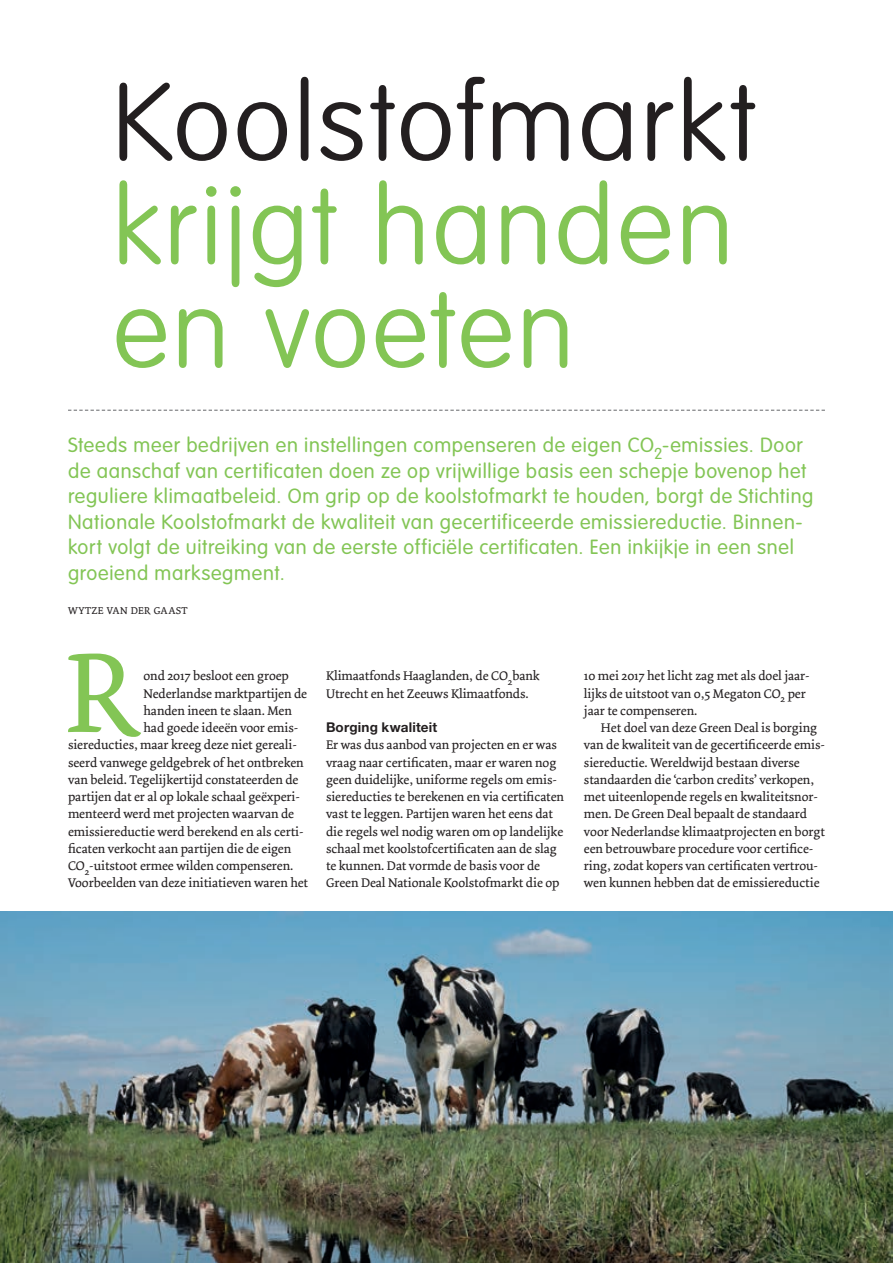
<style>
.page{position:relative;width:893px;height:1263px;background:#fff}
.page>*{position:absolute;margin:0;border:0;box-sizing:border-box;transform-origin:0 0}
.t1{font:119.1px "Dolly";color:#83c555}
.t2{font:100 108px/103.5px "VAG Rounded";letter-spacing:.02em;color:#83c555}
.t3{font:100 108px "VAG Rounded";letter-spacing:.02em;color:#231f20}
.t4{font:300 20.25px/25.5px "VAG Rounded";letter-spacing:.035em;color:#83c555}
.t5{font:700 13.5px "Helvetica Neue LT Std";letter-spacing:.01em;color:#231f20}
.t6{font:13.2px/17.2px "Dolly";letter-spacing:-.005em;color:#231f20}
.t7{font:10.5px "Dolly Small Caps";letter-spacing:.025em;color:#231f20}
</style>
<div class="page">
<svg style="left:68px;top:410px;width:757px;height:1px"></svg>
<img style="left:0;top:911px;width:893px;height:352px">
<h2 class="t3" style="left:112px;top:61px;width:645px">Koolstofmarkt</h2>
<h2 class="t2" style="left:112px;top:174px;width:623px">krijgt handen en voeten</h2>
<p class="t4" style="left:68px;top:432px;width:747px">Steeds meer bedrijven en instellingen compenseren de eigen CO<sub>2</sub>-emissies. Door de aanschaf van certificaten doen ze op vrijwillige basis een schepje bovenop het reguliere klimaatbeleid. Om grip op de koolstofmarkt te houden, borgt de Stichting Nationale Koolstofmarkt de kwaliteit van gecertificeerde emissiereductie. Binnen&shy;kort volgt de uitreiking van de eerste officiële certificaten. Een inkijkje in een snel groeiend marksegment.</p>
<p class="t7" style="left:68px;top:604px;width:121px">WYTZE VAN DER GAAST</p>
<h1 class="t1" style="left:65px;top:622px;width:74px">R</h1>
<p class="t6" style="left:144px;top:668px;width:147px">ond 2017 besloot een groep</p>
<p class="t6" style="left:144px;top:685px;width:165px">Nederlandse marktpartijen de</p>
<p class="t6" style="left:144px;top:702px;width:150px">handen ineen te slaan. Men</p>
<p class="t6" style="left:144px;top:719px;width:156px">had goede ideeën voor emis-</p>
<p class="t6" style="left:68px;top:737px;width:230px">siereducties, maar kreeg deze niet gereali-</p>
<p class="t6" style="left:68px;top:754px;width:237px">seerd vanwege geldgebrek of het ontbreken</p>
<p class="t6" style="left:68px;top:771px;width:232px">van beleid. Tegelijkertijd constateerden de</p>
<p class="t6" style="left:68px;top:788px;width:233px">partijen dat er al op lokale schaal geëxperi-</p>
<p class="t6" style="left:68px;top:806px;width:227px">menteerd werd met projecten waarvan de</p>
<p class="t6" style="left:68px;top:823px;width:237px">emissiereductie werd berekend en als certi-</p>
<p class="t6" style="left:68px;top:840px;width:225px">ficaten verkocht aan partijen die de eigen</p>
<p class="t6" style="left:68px;top:857px;width:227px">CO<sub>2</sub>-uitstoot ermee wilden compenseren.</p>
<p class="t6" style="left:68px;top:875px;width:242px">Voorbeelden van deze initiatieven waren het</p>
<p class="t6" style="left:326px;top:668px;width:215px">Klimaatfonds Haaglanden, de CO<sub>2</sub>bank<br>Utrecht en het Zeeuws Klimaatfonds.</p>
<p class="t5" style="left:326px;top:719px;width:113px">Borging kwaliteit</p>
<p class="t6" style="left:326px;top:737px;width:240px">Er was dus aanbod van projecten en er was vraag naar certificaten, maar er waren nog geen duidelijke, uniforme regels om emis&shy;siereducties te berekenen en via certificaten vast te leggen. Partijen waren het eens dat die regels wel nodig waren om op landelijke schaal met koolstofcertificaten aan de slag te kunnen. Dat vormde de basis voor de Green Deal Nationale Koolstofmarkt die op</p>
<p class="t6" style="left:584px;top:668px;width:227px">10 mei 2017 het licht zag met als doel jaar&shy;lijks de uitstoot van 0,5 Megaton CO<sub>2</sub> per jaar te compenseren.</p>
<p class="t6" style="left:584px;top:719px;width:242px;text-indent:17px">Het doel van deze Green Deal is borging van de kwaliteit van de gecertificeerde emis&shy;siereductie. Wereldwijd bestaan diverse standaarden die ‘carbon credits’ verkopen, met uiteenlopende regels en kwaliteitsnor&shy;men. De Green Deal bepaalt de standaard voor Nederlandse klimaatprojecten en borgt een betrouwbare procedure voor certifice&shy;ring, zodat kopers van certificaten vertrou&shy;wen kunnen hebben dat de emissiereductie</p>
</div>
